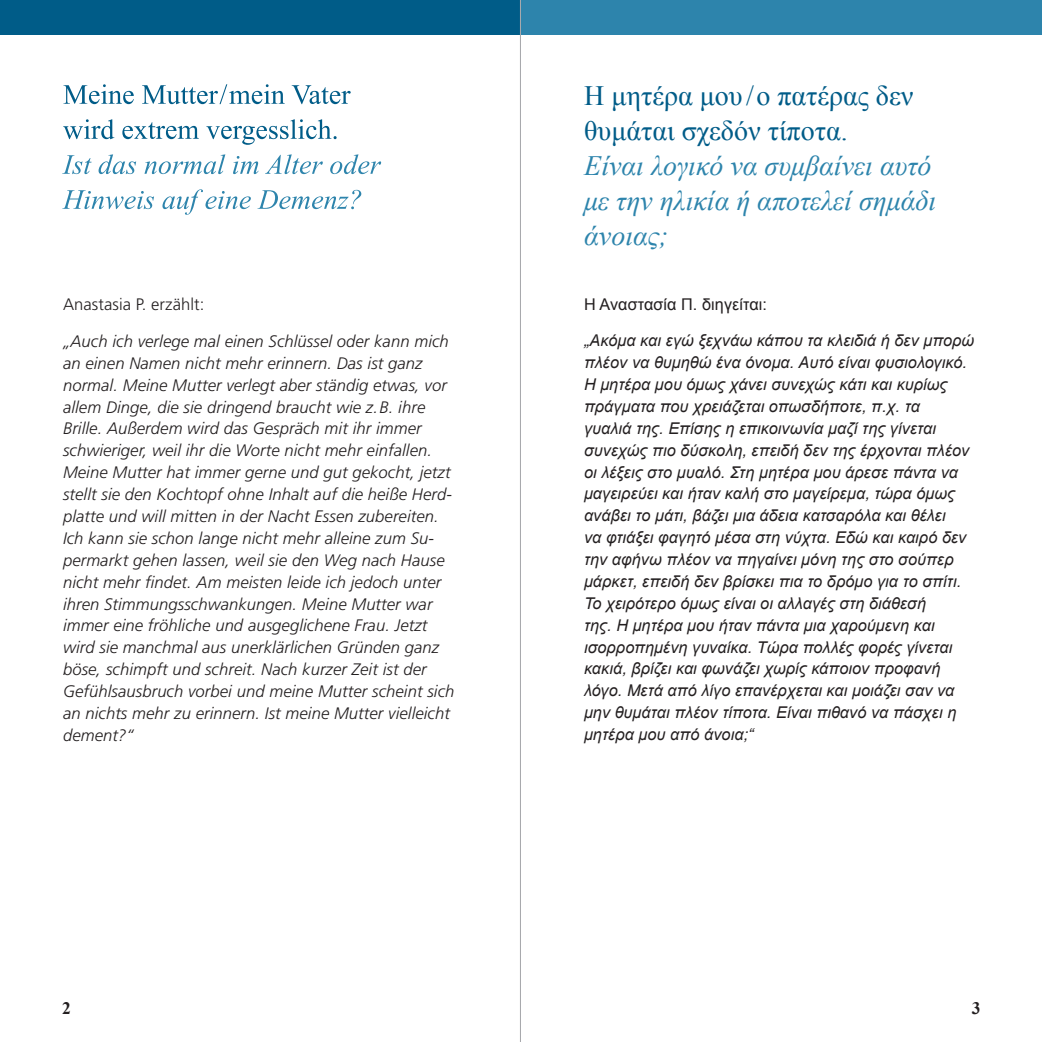
<style>
.page{position:relative;width:1042px;height:1042px;background:#fff}
.page>*{position:absolute;margin:0;border:0;box-sizing:border-box;transform-origin:0 0}
.t1{font:italic 28px/35px "Times New Roman";color:#2d84ac}
.t2{font:28px/35px "Times New Roman";color:#005c88}
.t3{font:700 17.5px "Times New Roman";color:#231f20}
.t4{font:italic 300 16.62px/21.9px "Frutiger LT";letter-spacing:.005em;color:#231f20}
.t5{font:300 16.62px "Frutiger LT";letter-spacing:.005em;color:#231f20}
.t6{font:italic 16.1px/21.9px "Arial";letter-spacing:.005em;color:#231f20}
.t7{font:16.1px "Arial";letter-spacing:.005em;color:#231f20}
</style>
<div class="page">
<div style="left:0;top:0;width:521px;height:35px;background:#005c88"></div>
<hr style="left:520px;top:0;width:1px;height:1042px;background:#a8a9ad">
<div style="left:521px;top:0;width:521px;height:35px;background:#2d84ac"></div>
<svg style="left:62px;top:189px;width:299px;height:26px"></svg>
<svg style="left:62px;top:154px;width:319px;height:20px"></svg>
<svg style="left:63px;top:119px;width:274px;height:26px"></svg>
<svg style="left:63px;top:84px;width:288px;height:20px"></svg>
<p class="t5" style="left:63px;top:295px;width:143px">Anastasia P. erzählt:</p>
<p class="t4" style="left:63px;top:330px;width:393px">„Auch ich verlege mal einen Schlüssel oder kann mich an einen Namen nicht mehr erinnern. Das ist ganz normal. Meine Mutter verlegt aber ständig etwas, vor allem Dinge, die sie dringend braucht wie z.B. ihre Brille. Außerdem wird das Gespräch mit ihr immer schwieriger, weil ihr die Worte nicht mehr einfallen.<br>Meine Mutter hat immer gerne und gut gekocht, jetzt stellt sie den Kochtopf ohne Inhalt auf die heiße Herd&shy;platte und will mitten in der Nacht Essen zubereiten.<br>Ich kann sie schon lange nicht mehr alleine zum Su&shy;permarkt gehen lassen, weil sie den Weg nach Hause nicht mehr findet. Am meisten leide ich jedoch unter ihren Stimmungsschwankungen. Meine Mutter war immer eine fröhliche und ausgeglichene Frau. Jetzt wird sie manchmal aus unerklärlichen Gründen ganz böse, schimpft und schreit. Nach kurzer Zeit ist der Gefühlsausbruch vorbei und meine Mutter scheint sich an nichts mehr zu erinnern. Ist meine Mutter vielleicht dement?“</p>
<h1 class="t2" style="left:584px;top:78px;width:331px">Η μητέρα μου /ο πατέρας δεν θυμάται σχεδόν τίποτα.</h1>
<h1 class="t1" style="left:584px;top:148px;width:354px">Είναι λογικό να συμβαίνει αυτό με την ηλικία ή αποτελεί σημάδι άνοιας;</h1>
<p class="t7" style="left:584px;top:293px;width:184px">Η Αναστασία Π. διηγείται:</p>
<p class="t6" style="left:584px;top:330px;width:392px">„Ακόμα και εγώ ξεχνάω κάπου τα κλειδιά ή δεν μπορώ πλέον να θυμηθώ ένα όνομα. Αυτό είναι φυσιολογικό.<br>Η μητέρα μου όμως χάνει συνεχώς κάτι και κυρίως πράγματα που χρειάζεται οπωσδήποτε, π.χ. τα<br>γυαλιά της. Επίσης η επικοινωνία μαζί της γίνεται συνεχώς πιο δύσκολη, επειδή δεν της έρχονται πλέον οι λέξεις στο μυαλό. Στη μητέρα μου άρεσε πάντα να μαγειρεύει και ήταν καλή στο μαγείρεμα, τώρα όμως ανάβει το μάτι, βάζει μια άδεια κατσαρόλα και θέλει<br>να φτιάξει φαγητό μέσα στη νύχτα. Εδώ και καιρό δεν την αφήνω πλέον να πηγαίνει μόνη της στο σούπερ μάρκετ, επειδή δεν βρίσκει πια το δρόμο για το σπίτι.<br>Το χειρότερο όμως είναι οι αλλαγές στη διάθεσή<br>της. Η μητέρα μου ήταν πάντα μια χαρούμενη και ισορροπημένη γυναίκα. Τώρα πολλές φορές γίνεται κακιά, βρίζει και φωνάζει χωρίς κάποιον προφανή λόγο. Μετά από λίγο επανέρχεται και μοιάζει σαν να μην θυμάται πλέον τίποτα. Είναι πιθανό να πάσχει η μητέρα μου από άνοια;“</p>
<p class="t3" style="left:62px;top:996px;width:10px">2</p>
<p class="t3" style="left:972px;top:996px;width:10px">3</p>
</div>
